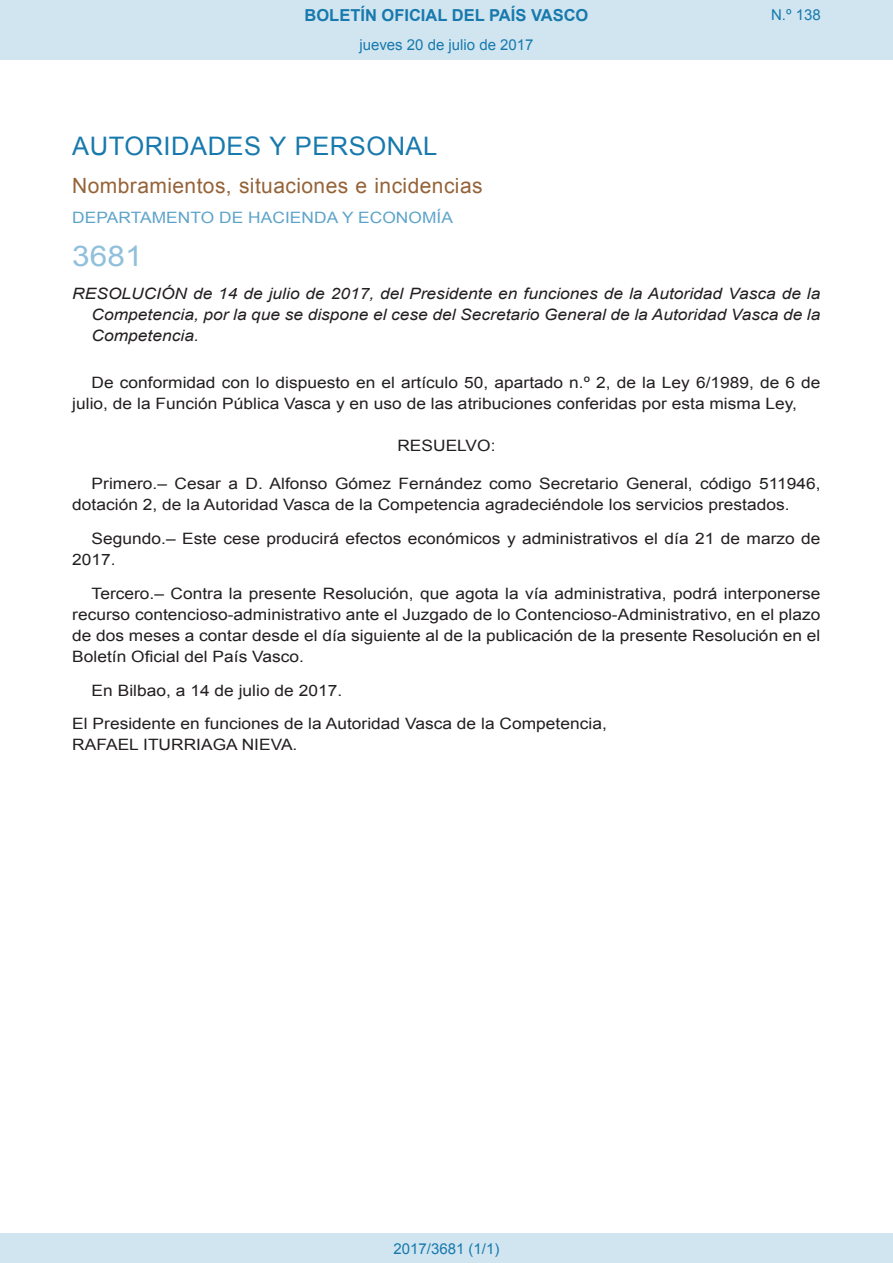
<style>
.page{position:relative;width:893px;height:1263px;background:#fff}
.page>*{position:absolute;margin:0;border:0;box-sizing:border-box;transform-origin:0 0}
.BOPVOrden{font:28.5px "Arial";color:#90c0db;scale:1.11 1}
.BOPVSeccion{font:25.5px "Arial";letter-spacing:.02em;color:#1879ad}
.BOPVSubseccion{font:21px "Arial";letter-spacing:.02em;color:#956338}
.t1{font:700 16.5px "Arial";color:#1879ad}
.BOPVDetalle{font:15.6px/21px "Arial";color:#231f20;scale:1.11 1}
.BOPVTitulo{font:italic 15.6px/21px "Arial";color:#231f20;text-align:justify;scale:1.11 1}
.BOPVFirmaPuesto{font:15.6px "Arial";color:#231f20;scale:1.11 1}
.BOPVOrganismo{font:15.6px "Arial";letter-spacing:.005em;color:#5ea4ca;scale:1.11 1}
.BOPVFirmaLugFec{font:15.6px "Arial";color:#231f20;scale:1.11 1}
.BOPVFirmaNombre{font:15.6px "Arial";color:#231f20;scale:1.11 1}
.BOPVClave{font:15.6px "Arial";color:#231f20;scale:1.11 1}
.Paginacion_Centro{font:15px "Arial";color:#1879ad}
</style>
<div class="page">
<div style="left:0;top:0;width:893px;height:60px;background:#d0e5f0"></div>
<div style="left:0;top:1233px;width:893px;height:30px;background:#d0e5f0"></div>
<p class="t1" style="left:305px;top:4px;width:285px">BOLETÍN OFICIAL DEL PAÍS VASCO</p>
<p class="Paginacion_Centro" style="left:359px;top:35px;width:176px">jueves 20 de julio de 2017</p>
<p class="Paginacion_Centro" style="left:771px;top:5px;width:51px">N.º 138</p>
<p class="BOPVSeccion" style="left:72px;top:129px;width:367px">AUTORIDADES Y PERSONAL</p>
<p class="BOPVSubseccion" style="left:72px;top:171px;width:412px">Nombramientos, situaciones e incidencias</p>
<p class="BOPVOrganismo" style="left:72px;top:207px;width:344px">DEPARTAMENTO DE HACIENDA Y ECONOMÍA</p>
<p class="BOPVOrden" style="left:72px;top:237px;width:65px">3681</p>
<p class="BOPVTitulo" style="left:92px;top:284px;width:658px;text-indent:-19px">RESOLUCIÓN de 14 de julio de 2017, del Presidente en funciones de la Autoridad Vasca de la Competencia, por la que se dispone el cese del Secretario General de la Autoridad Vasca de la Competencia.</p>
<p class="BOPVDetalle" style="left:72px;top:372px;width:676px;text-indent:19px">De conformidad con lo dispuesto en el artículo 50, apartado n.º 2, de la Ley 6/1989, de 6 de julio, de la Función Pública Vasca y en uso de las atribuciones conferidas por esta misma Ley,</p>
<p class="BOPVClave" style="left:397px;top:435px;width:90px">RESUELVO:</p>
<p class="BOPVDetalle" style="left:72px;top:473px;width:676px;text-indent:19px">Primero.– Cesar a D. Alfonso Gómez Fernández como Secretario General, código 511946, dotación 2, de la Autoridad Vasca de la Competencia agradeciéndole los servicios prestados.</p>
<p class="BOPVDetalle" style="left:72px;top:528px;width:676px;text-indent:19px">Segundo.– Este cese producirá efectos económicos y administrativos el día 21 de marzo de<br>2017.</p>
<p class="BOPVDetalle" style="left:72px;top:583px;width:676px;text-align:justify;text-indent:19px">Tercero.– Contra la presente Resolución, que agota la vía administrativa, podrá interponerse recurso contencioso-administrativo ante el Juzgado de lo Contencioso-Administrativo, en el plazo de dos meses a contar desde el día siguiente al de la publicación de la presente Resolución en el Boletín Oficial del País Vasco.</p>
<p class="BOPVFirmaLugFec" style="left:92px;top:680px;width:227px">En Bilbao, a 14 de julio de 2017.</p>
<p class="BOPVFirmaPuesto" style="left:72px;top:714px;width:483px">El Presidente en funciones de la Autoridad Vasca de la Competencia,</p>
<p class="BOPVFirmaNombre" style="left:72px;top:735px;width:204px">RAFAEL ITURRIAGA NIEVA.</p>
<p class="Paginacion_Centro" style="left:393px;top:1238px;width:107px">2017/3681 (1/1)</p>
</div>
